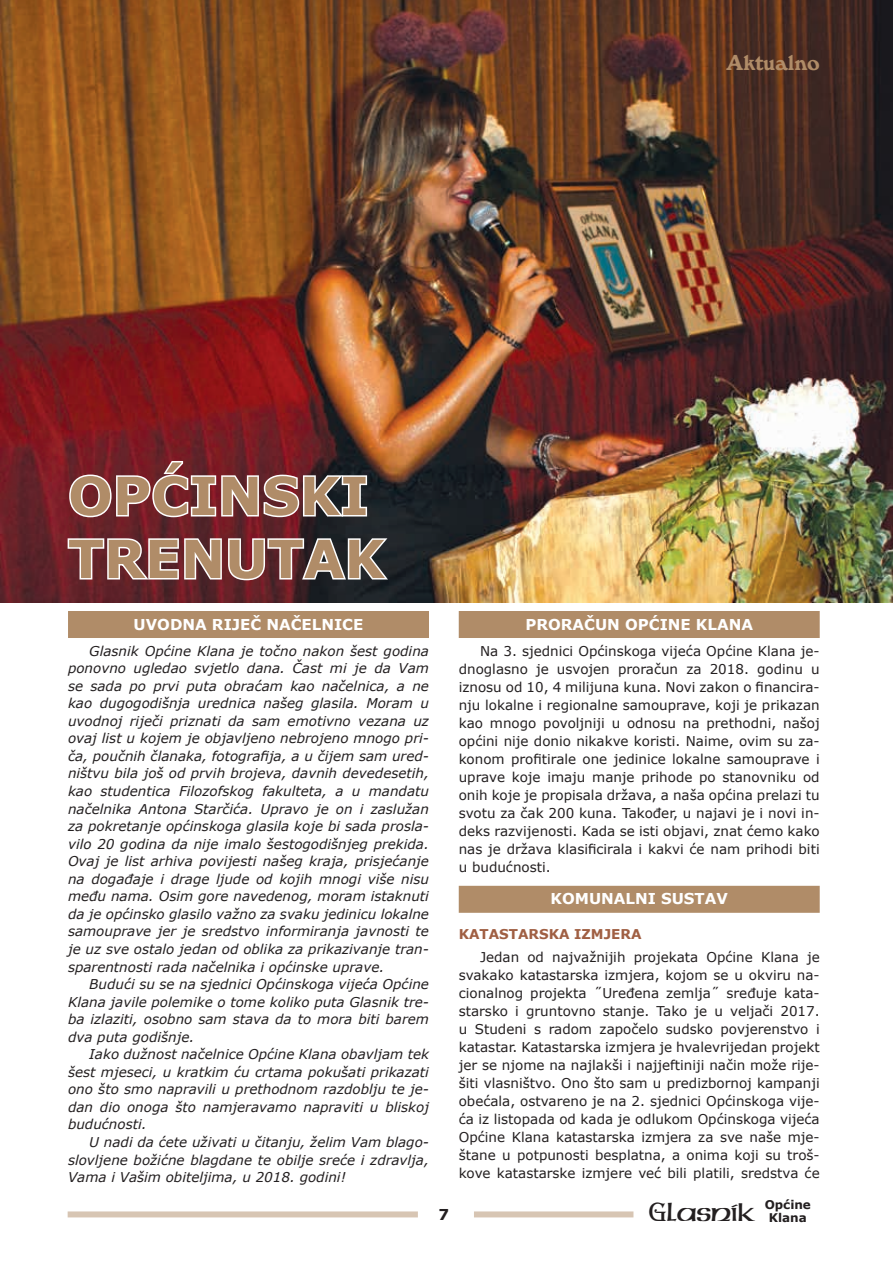
<style>
.page{position:relative;width:893px;height:1263px;background:#fff}
.page>*{position:absolute;margin:0;border:0;box-sizing:border-box;transform-origin:0 0}
.t1{font:700 52.5px/63px "Verdana";color:#b08c68}
.t2{font:27px "American Unc D";color:#231f20}
.t3{font:21px "Windsor BT";color:#b08c68}
.t4{font:700 15px "Verdana";color:#fff}
.t5{font:700 15px "Verdana";color:#231f20}
.t6{font:italic 13.5px/17.5px "Verdana";color:#231f20;text-align:justify}
.t7{font:13.5px/18px "Verdana";color:#231f20;text-align:justify}
.t8{font:700 13.5px "Verdana";color:#a05f43}
.t9{font:700 12px/13.5px "Verdana";color:#231f20;text-align:center}
.s1{font-family:"Algerian Bas DEE"}
</style>
<div class="page">
<div style="left:474px;top:1211px;width:159px;height:6px;background:#d7c5b3"></div>
<div style="left:68px;top:1211px;width:350px;height:6px;background:#d7c5b3"></div>
<img style="left:0;top:0;width:893px;height:602px">
<div style="left:68px;top:611px;width:361px;height:27px;background:#b08c68"></div>
<svg style="left:68px;top:458px;width:301px;height:61px"></svg>
<svg style="left:66px;top:536px;width:325px;height:46px"></svg>
<div style="left:459px;top:611px;width:361px;height:27px;background:#b08c68"></div>
<div style="left:459px;top:886px;width:361px;height:27px;background:#b08c68"></div>
<h3 class="t3" style="left:726px;top:51px;width:95px">Aktualno</h3>
<h1 class="t1" style="left:68px;top:463px;width:318px">OPĆINSKI<br>TRENUTAK</h1>
<p class="t4" style="left:134px;top:613px;width:231px">UVODNA RIJEČ NAČELNICE</p>
<p class="t6" style="left:68px;top:642px;width:362px;text-indent:21px">Glasnik Općine Klana je točno nakon šest godina ponovno ugledao svjetlo dana. Čast mi je da Vam se sada po prvi puta obraćam kao načelnica, a ne kao dugogodišnja urednica našeg glasila. Moram u uvodnoj riječi priznati da sam emotivno vezana uz ovaj list u kojem je objavljeno nebrojeno mnogo pri&shy;ča, poučnih članaka, fotografija, a u čijem sam ured&shy;ništvu bila još od prvih brojeva, davnih devedesetih, kao studentica Filozofskog fakulteta, a u mandatu načelnika Antona Starčića. Upravo je on i zaslužan za pokretanje općinskoga glasila koje bi sada prosla&shy;vilo 20 godina da nije imalo šestogodišnjeg prekida.<br>Ovaj je list arhiva povijesti našeg kraja, prisjećanje na događaje i drage ljude od kojih mnogi više nisu među nama. Osim gore navedenog, moram istaknuti da je općinsko glasilo važno za svaku jedinicu lokalne samouprave jer je sredstvo informiranja javnosti te je uz sve ostalo jedan od oblika za prikazivanje tran&shy;sparentnosti rada načelnika i općinske uprave.</p>
<p class="t6" style="left:68px;top:975px;width:362px;text-indent:21px">Budući su se na sjednici Općinskoga vijeća Općine Klana javile polemike o tome koliko puta Glasnik tre&shy;ba izlaziti, osobno sam stava da to mora biti barem dva puta godišnje.</p>
<p class="t6" style="left:68px;top:1045px;width:362px;text-indent:21px">Iako dužnost načelnice Općine Klana obavljam tek šest mjeseci, u kratkim ću crtama pokušati prikazati ono što smo napravili u prethodnom razdoblju te je&shy;dan dio onoga što namjeravamo napraviti u bliskoj budućnosti.</p>
<p class="t6" style="left:68px;top:1133px;width:362px;text-indent:21px">U nadi da ćete uživati u čitanju, želim Vam blago&shy;slovljene božićne blagdane te obilje sreće i zdravlja, Vama i Vašim obiteljima, u 2018. godini!</p>
<p class="t4" style="left:525px;top:613px;width:229px">PRORAČUN OPĆINE KLANA</p>
<p class="t7" style="left:459px;top:642px;width:362px;text-indent:21px">Na 3. sjednici Općinskoga vijeća Općine Klana je&shy;dnoglasno je usvojen proračun za 2018. godinu u iznosu od 10, 4 milijuna kuna. Novi zakon o financira&shy;nju lokalne i regionalne samouprave, koji je prikazan kao mnogo povoljniji u odnosu na prethodni, našoj općini nije donio nikakve koristi. Naime, ovim su za&shy;konom profitirale one jedinice lokalne samouprave i uprave koje imaju manje prihode po stanovniku od onih koje je propisala država, a naša općina prelazi tu svotu za čak 200 kuna. Također, u najavi je i novi in&shy;deks razvijenosti. Kada se isti objavi, znat ćemo kako nas je država klasificirala i kakvi će nam prihodi biti u budućnosti.</p>
<p class="t4" style="left:550px;top:888px;width:179px">KOMUNALNI SUSTAV</p>
<p class="t8" style="left:459px;top:925px;width:184px">KATASTARSKA IZMJERA</p>
<p class="t7" style="left:459px;top:947px;width:362px;text-indent:21px">Jedan od najvažnijih projekata Općine Klana je svakako katastarska izmjera, kojom se u okviru na&shy;cionalnog projekta ˝Uređena zemlja˝ sređuje kata&shy;starsko i gruntovno stanje. Tako je u veljači 2017. u Studeni s radom započelo sudsko povjerenstvo i katastar. Katastarska izmjera je hvalevrijedan projekt jer se njome na najlakši i najjeftiniji način može rije&shy;šiti vlasništvo. Ono što sam u predizbornoj kampanji obećala, ostvareno je na 2. sjednici Općinskoga vije&shy;ća iz listopada od kada je odlukom Općinskoga vijeća Općine Klana katastarska izmjera za sve naše mje&shy;štane u potpunosti besplatna, a onima koji su troš&shy;kove katastarske izmjere već bili platili, sredstva će</p>
<p class="t5" style="left:439px;top:1204px;width:12px">7</p>
<h2 class="t2" style="left:649px;top:1198px;width:108px"><span class="s1">G</span>lasnik</h2>
<p class="t9" style="left:765px;top:1197px;width:48px">Općine<br>Klana</p>
</div>
